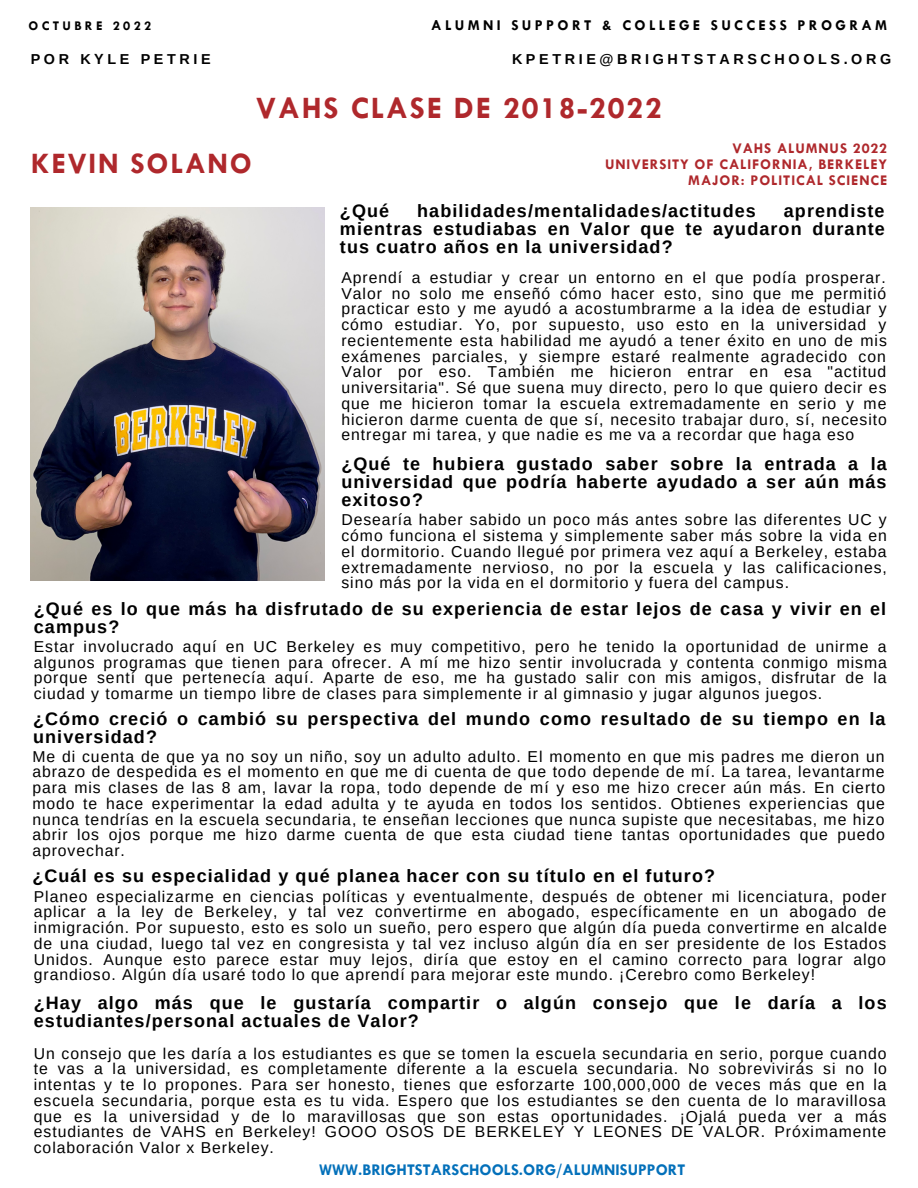
<style>
.page{position:relative;width:918px;height:1188px;background:#fff}
.page>*{position:absolute;margin:0;border:0;box-sizing:border-box;transform-origin:0 0}
.t1{font:700 31.5px "Tw Cen";letter-spacing:.06em;color:#af282c}
.t2{font:700 30px "Tw Cen";letter-spacing:.06em;color:#af282c}
.t3{font:700 18px/18px "Arimo";letter-spacing:.06em;color:#000}
.t4{font:700 16.5px "Tw Cen";color:#0370ba}
.t5{font:15.75px/15.8px "Arimo";letter-spacing:.06em;color:#000;text-align:justify}
.t6{font:700 15.15px "Tw Cen";letter-spacing:.22em;color:#000}
.t7{font:700 14.85px/15.8px "Tw Cen";letter-spacing:.06em;color:#af282c;text-align:right}
.t8{font:700 14.4px "Arimo";letter-spacing:.25em;color:#000}
.t9{font:700 13.35px "Tw Cen";letter-spacing:.25em;color:#000}
</style>
<div class="page">
<img style="left:31px;top:207px;width:293px;height:373px">
<p class="t9" style="left:28px;top:19px;width:124px">OCTUBRE 2022</p>
<p class="t6" style="left:431px;top:17px;width:457px">ALUMNI SUPPORT &amp; COLLEGE SUCCESS PROGRAM</p>
<p class="t8" style="left:31px;top:51px;width:181px">POR KYLE PETRIE</p>
<p class="t8" style="left:512px;top:51px;width:381px">KPETRIE@BRIGHTSTARSCHOOLS.ORG</p>
<h1 class="t1" style="left:256px;top:91px;width:407px">VAHS CLASE DE 2018-2022</h1>
<h2 class="t2" style="left:31px;top:147px;width:223px">KEVIN SOLANO</h2>
<p class="t7" style="left:605px;top:141px;width:284px">VAHS ALUMNUS 2022<br>UNIVERSITY OF CALIFORNIA, BERKELEY<br>MAJOR: POLITICAL SCIENCE</p>
<p class="t3" style="left:340px;top:202px;width:51px">¿Qué</p>
<p class="t3" style="left:417px;top:202px;width:340px">habilidades/mentalidades/actitudes</p>
<p class="t3" style="left:340px;top:202px;width:546px;text-align:justify;text-indent:444px">aprendiste mientras estudiabas en Valor que te ayudaron durante tus cuatro años en la universidad?</p>
<p class="t5" style="left:341px;top:270px;width:547px">Aprendí a estudiar y crear un entorno en el que podía prosperar.<br>Valor no solo me enseñó cómo hacer esto, sino que me permitió practicar esto y me ayudó a acostumbrarme a la idea de estudiar y cómo estudiar. Yo, por supuesto, uso esto en la universidad y recientemente esta habilidad me ayudó a tener éxito en uno de mis exámenes parciales, y siempre estaré realmente agradecido con Valor por eso. También me hicieron entrar en esa "actitud universitaria". Sé que suena muy directo, pero lo que quiero decir es que me hicieron tomar la escuela extremadamente en serio y me hicieron darme cuenta de que sí, necesito trabajar duro, sí, necesito entregar mi tarea, y que nadie es me va a recordar que haga eso</p>
<p class="t3" style="left:341px;top:455px;width:547px;text-align:justify">¿Qué te hubiera gustado saber sobre la entrada a la universidad que podría haberte ayudado a ser aún más exitoso?</p>
<p class="t5" style="left:341px;top:512px;width:547px">Desearía haber sabido un poco más antes sobre las diferentes UC y cómo funciona el sistema y simplemente saber más sobre la vida en el dormitorio. Cuando llegué por primera vez aquí a Berkeley, estaba extremadamente nervioso, no por la escuela y las calificaciones, sino más por la vida en el dormitorio y fuera del campus.</p>
<p class="t3" style="left:34px;top:599px;width:854px">¿Qué es lo que más ha disfrutado de su experiencia de estar lejos de casa y vivir en el campus?</p>
<p class="t5" style="left:34px;top:639px;width:855px">Estar involucrado aquí en UC Berkeley es muy competitivo, pero he tenido la oportunidad de unirme a algunos programas que tienen para ofrecer. A mí me hizo sentir involucrada y contenta conmigo misma porque sentí que pertenecía aquí. Aparte de eso, me ha gustado salir con mis amigos, disfrutar de la ciudad y tomarme un tiempo libre de clases para simplemente ir al gimnasio y jugar algunos juegos.</p>
<p class="t3" style="left:33px;top:710px;width:854px">¿Cómo creció o cambió su perspectiva del mundo como resultado de su tiempo en la universidad?</p>
<p class="t5" style="left:32px;top:748px;width:854px">Me di cuenta de que ya no soy un niño, soy un adulto adulto. El momento en que mis padres me dieron un abrazo de despedida es el momento en que me di cuenta de que todo depende de mí. La tarea, levantarme para mis clases de las 8 am, lavar la ropa, todo depende de mí y eso me hizo crecer aún más. En cierto modo te hace experimentar la edad adulta y te ayuda en todos los sentidos. Obtienes experiencias que nunca tendrías en la escuela secundaria, te enseñan lecciones que nunca supiste que necesitabas, me hizo abrir los ojos porque me hizo darme cuenta de que esta ciudad tiene tantas oportunidades que puedo aprovechar.</p>
<p class="t3" style="left:32px;top:867px;width:684px">¿Cuál es su especialidad y qué planea hacer con su título en el futuro?</p>
<p class="t5" style="left:34px;top:888px;width:854px">Planeo especializarme en ciencias políticas y eventualmente, después de obtener mi licenciatura, poder aplicar a la ley de Berkeley, y tal vez convertirme en abogado, específicamente en un abogado de inmigración. Por supuesto, esto es solo un sueño, pero espero que algún día pueda convertirme en alcalde de una ciudad, luego tal vez en congresista y tal vez incluso algún día en ser presidente de los Estados Unidos. Aunque esto parece estar muy lejos, diría que estoy en el camino correcto para lograr algo grandioso. Algún día usaré todo lo que aprendí para mejorar este mundo. ¡Cerebro como Berkeley!</p>
<p class="t3" style="left:34px;top:993px;width:854px">¿Hay algo más que le gustaría compartir o algún consejo que le daría a los estudiantes/personal actuales de Valor?</p>
<p class="t5" style="left:34px;top:1045px;width:855px">Un consejo que les daría a los estudiantes es que se tomen la escuela secundaria en serio, porque cuando te vas a la universidad, es completamente diferente a la escuela secundaria. No sobrevivirás si no lo intentas y te lo propones. Para ser honesto, tienes que esforzarte 100,000,000 de veces más que en la escuela secundaria, porque esta es tu vida. Espero que los estudiantes se den cuenta de lo maravillosa que es la universidad y de lo maravillosas que son estas oportunidades. ¡Ojalá pueda ver a más estudiantes de VAHS en Berkeley! GOOO OSOS DE BERKELEY Y LEONES DE VALOR. Próximamente colaboración Valor x Berkeley.</p>
<p class="t4" style="left:319px;top:1161px;width:368px">WWW.BRIGHTSTARSCHOOLS.ORG/ALUMNISUPPORT</p>
</div>
